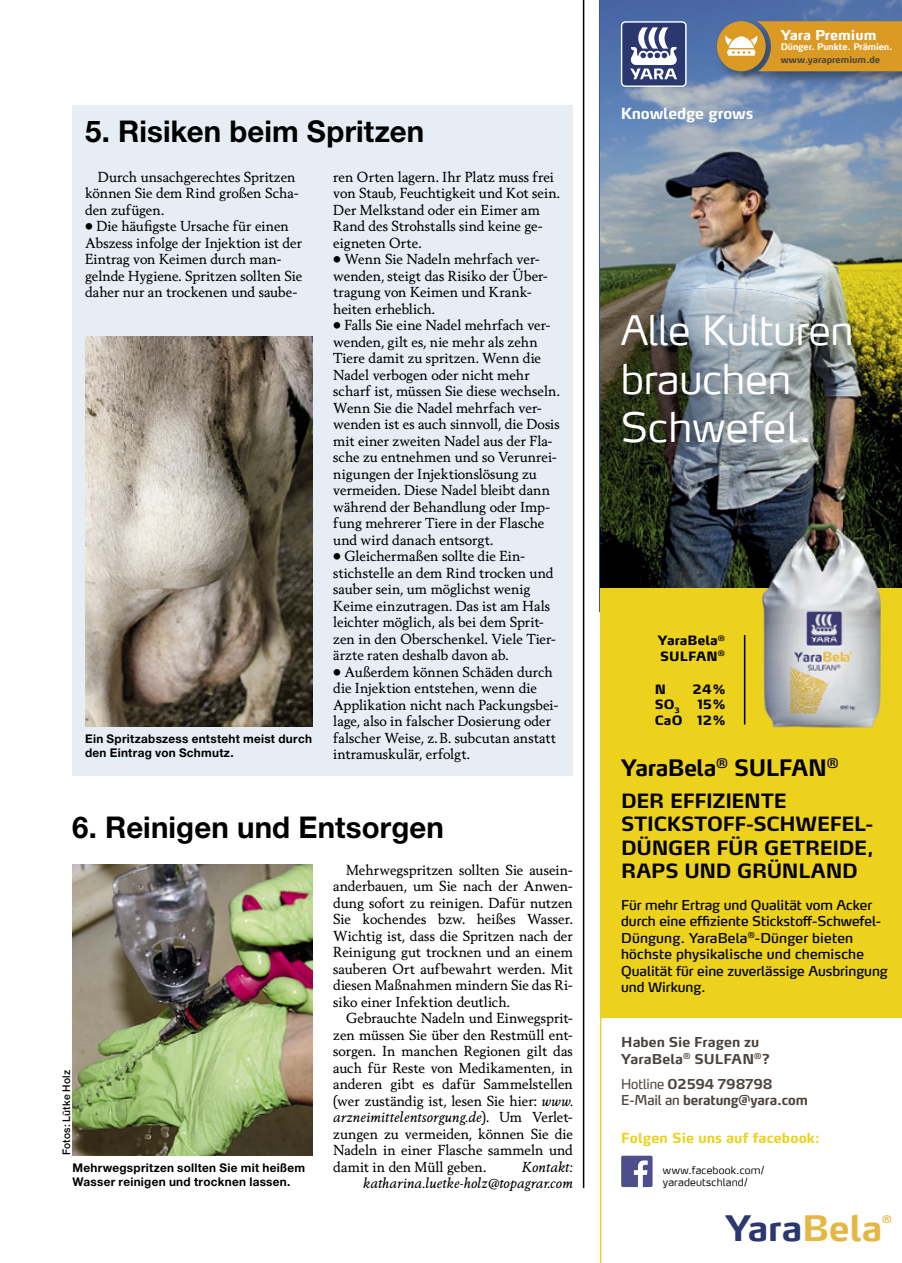
<style>
.page{position:relative;width:902px;height:1263px;background:#fff}
.page>*{position:absolute;margin:0;border:0;box-sizing:border-box;transform-origin:0 0}
.t1{font:300 40.5px/48.6px "Yara Max LF";color:#fff}
.t2{font:700 34.95px "Yara Max LF";color:#2b376f}
.Titel_Unterpunkt{font:700 30px "Helvetica Neue LT Pro";letter-spacing:.005em;color:#000}
.t3{font:700 22.5px "Yara Max LF";letter-spacing:-.02em;color:#000;scale:.96 1}
.t4{font:700 19.5px/23.4px "Yara Max LF";letter-spacing:-.015em;color:#000}
.t5{font:700 15.15px "Yara Max LF";letter-spacing:-.01em;color:#fff}
.Bodytext{font:13.95px/16.5px "Berling Nova Text Pro";color:#000}
.Flattersatz{font:13.95px/16.5px "Berling Nova Text Pro";letter-spacing:.005em;color:#000}
.Bodytext-2{font:italic 13.95px/16.5px "Berling Nova Text Pro";color:#000;text-align:right}
.t6{font:700 13.8px "Yara Max LF";letter-spacing:.005em;color:#ecd21c}
.t7{font:13.5px/16.5px "Yara Max LF";letter-spacing:-.005em;color:#000}
.t8{font:700 13.5px/16.5px "Yara Max LF";color:#4c433c;scale:.95 1}
.t9{font:700 13.5px/16.5px "Yara Max LF";color:#4c433c}
.t10{font:800 13.5px "Yara Max LF";color:#fff}
.t11{font:800 12.75px/15.3px "Yara Max LF";letter-spacing:.005em;color:#000}
.BU{font:700 12px/14.4px "Helvetica Neue LT Pro";letter-spacing:.025em;color:#000}
.Bildnachweis{font:500 10.5px "Helvetica Neue LT Pro";letter-spacing:.02em;color:#000}
.t12{font:300 10.35px/12.5px "Yara Max LF";letter-spacing:.02em;color:#000}
.t13{font:700 10.2px "Yara Max LF";color:#e4b745}
.t14{font:700 9px/12.9px "Yara Max LF";letter-spacing:-.005em;color:#fff}
.s1{font-style:italic}
.s2{color:#4c433c}
.s3{font-weight:400}
.s4{color:#e4b745}
</style>
<div class="page">
<img style="left:600px;top:0;width:301px;height:588px">
<svg style="left:621px;top:21px;width:65px;height:66px"></svg>
<div style="left:600px;top:588px;width:301px;height:429px;background:#ecd21c"></div>
<hr style="left:600px;top:1002px;width:1px;height:261px;background:#ecd21c">
<img style="left:600px;top:288px;width:230px;height:159px">
<img style="left:829px;top:311px;width:46px;height:113px">
<img style="left:754px;top:510px;width:134px;height:218px">
<hr style="left:743px;top:635px;width:2px;height:89px;background:#000">
<div style="left:621px;top:1156px;width:31px;height:31px;background:#4e4e8c;border-radius:2px"></div>
<svg style="left:633px;top:1160px;width:14px;height:27px"></svg>
<img style="left:713px;top:18px;width:188px;height:69px">
<svg style="left:716px;top:21px;width:49px;height:50px"></svg>
<svg style="left:725px;top:21px;width:176px;height:50px"></svg>
<hr style="left:726px;top:51px;width:29px;height:3px;background:#fff">
<div style="left:72px;top:105px;width:501px;height:670px;background:#e7edf5"></div>
<img style="left:85px;top:336px;width:227px;height:390px">
<img style="left:72px;top:864px;width:240px;height:291px">
<hr style="left:582px;top:0;width:2px;height:1188px;background:#000">
<p class="Titel_Unterpunkt" style="left:85px;top:112px;width:341px">5. Risiken beim Spritzen</p>
<p class="Flattersatz" style="left:85px;top:168px;width:215px;text-indent:13px">Durch unsachgerechtes Spritzen können Sie dem Rind großen Scha&shy;den zufügen.</p>
<p class="Bodytext" style="left:85px;top:217px;width:219px">• Die häufigste Ursache für einen Abszess infolge der Injektion ist der Eintrag von Keimen durch man&shy;gelnde Hygiene. Spritzen sollten Sie daher nur an trockenen und saube-</p>
<p class="Bodytext" style="left:333px;top:168px;width:228px">ren Orten lagern. Ihr Platz muss frei von Staub, Feuchtigkeit und Kot sein.<br>Der Melkstand oder ein Eimer am<br>Rand des Strohstalls sind keine ge&shy;eigneten Orte.</p>
<p class="Bodytext" style="left:333px;top:250px;width:216px">• Wenn Sie Nadeln mehrfach ver&shy;wenden, steigt das Risiko der Über&shy;tragung von Keimen und Krank&shy;heiten erheblich.</p>
<p class="Bodytext" style="left:333px;top:316px;width:228px">• Falls Sie eine Nadel mehrfach ver&shy;wenden, gilt es, nie mehr als zehn Tiere damit zu spritzen. Wenn die Nadel verbogen oder nicht mehr scharf ist, müssen Sie diese wechseln.<br>Wenn Sie die Nadel mehrfach ver&shy;wenden ist es auch sinnvoll, die Dosis mit einer zweiten Nadel aus der Fla&shy;sche zu entnehmen und so Verunrei&shy;nigungen der Injektionslösung zu vermeiden. Diese Nadel bleibt dann während der Behandlung oder Imp&shy;fung mehrerer Tiere in der Flasche und wird danach entsorgt.</p>
<p class="Bodytext" style="left:333px;top:547px;width:224px">• Gleichermaßen sollte die Ein&shy;stichstelle an dem Rind trocken und sauber sein, um möglichst wenig Keime einzutragen. Das ist am Hals leichter möglich, als bei dem Sprit&shy;zen in den Oberschenkel. Viele Tier&shy;ärzte raten deshalb davon ab.</p>
<p class="Bodytext" style="left:333px;top:663px;width:227px">• Außerdem können Schäden durch die Injektion entstehen, wenn die Applikation nicht nach Packungsbei&shy;lage, also in falscher Dosierung oder falscher Weise, z.B. subcutan anstatt intramuskulär, erfolgt.</p>
<p class="BU" style="left:85px;top:731px;width:228px">Ein Spritzabszess entsteht meist durch den Eintrag von Schmutz.</p>
<p class="Titel_Unterpunkt" style="left:72px;top:808px;width:373px">6. Reinigen und Entsorgen</p>
<p class="Bildnachweis" style="left:60px;top:1155px;width:87px;rotate:-90deg">Fotos: Lütke Holz</p>
<p class="BU" style="left:72px;top:1160px;width:234px">Mehrwegspritzen sollten Sie mit heißem<br>Wasser reinigen und trocknen lassen.</p>
<p class="Bodytext" style="left:333px;top:861px;width:241px;text-align:justify;text-indent:13px">Mehrwegspritzen sollten Sie ausein&shy;anderbauen, um Sie nach der Anwen&shy;dung sofort zu reinigen. Dafür nutzen Sie kochendes bzw. heißes Wasser.<br>Wichtig ist, dass die Spritzen nach der Reinigung gut trocknen und an einem sauberen Ort aufbewahrt werden. Mit diesen Maßnahmen mindern Sie das Ri&shy;siko einer Infektion deutlich.</p>
<p class="Bodytext" style="left:333px;top:1009px;width:241px;text-align:justify;text-indent:13px">Gebrauchte Nadeln und Einwegsprit&shy;zen müssen Sie über den Restmüll ent&shy;sorgen. In manchen Regionen gilt das auch für Reste von Medikamenten, in anderen gibt es dafür Sammelstellen (wer zuständig ist, lesen Sie hier: <span class="s1">www. arzneimittelentsorgung.de</span>). Um Verlet&shy;zungen zu vermeiden, können Sie die Nadeln in einer Flasche sammeln und damit in den Müll geben.</p>
<p class="Bodytext-2" style="left:363px;top:1158px;width:211px">Kontakt: katharina.luetke-holz@topagrar.com</p>
<p class="t5" style="left:621px;top:104px;width:134px">Knowledge grows</p>
<p class="t10" style="left:780px;top:26px;width:97px">Yara Premium</p>
<p class="t14" style="left:780px;top:40px;width:113px">Dünger. Punkte. Prämien. <span class="s2">www.yarapremium.de</span></p>
<p class="t1" style="left:620px;top:305px;width:234px">Alle Kulturen brauchen<br>Schwefel.</p>
<p class="t11" style="left:657px;top:633px;width:69px">YaraBela<sup>®<br></sup>SULFAN<sup>®</sup></p>
<p class="t11" style="left:654px;top:681px;width:13px">N</p>
<p class="t11" style="left:692px;top:681px;width:34px">24 %</p>
<p class="t11" style="left:654px;top:697px;width:27px">SO<sub>3</sub></p>
<p class="t11" style="left:654px;top:697px;width:72px;text-align:right">15 %<br>CaO 12 %</p>
<p class="t3" style="left:621px;top:753px;width:228px">YaraBela<sup>®</sup> SULFAN<sup>®</sup></p>
<p class="t4" style="left:621px;top:789px;width:254px">DER EFFIZIENTE<br>STICKSTOFF-SCHWEFEL-<br>DÜNGER FÜR GETREIDE,<br>RAPS UND GRÜNLAND</p>
<p class="t7" style="left:621px;top:896px;width:268px">Für mehr Ertrag und Qualität vom Acker durch eine effiziente Stickstoff-Schwefel-Düngung. YaraBela<sup>®</sup>-Dünger bieten höchste physikalische und chemische Qualität für eine zuverlässige Ausbringung und Wirkung.</p>
<p class="t9" style="left:621px;top:1034px;width:150px">Haben Sie Fragen zu<br>YaraBela<sup>®</sup> SULFAN<sup>®</sup>?</p>
<p class="t8" style="left:621px;top:1075px;width:198px"><span class="s3">Hotline</span> 02594 798798<br><span class="s3">E-Mail an</span> beratung@yara.com</p>
<p class="t6" style="left:621px;top:1129px;width:200px">Folgen Sie uns auf facebook:</p>
<p class="t12" style="left:662px;top:1163px;width:103px">www.facebook.com/ yaradeutschland/</p>
<p class="t2" style="left:725px;top:1206px;width:158px">Yara<span class="s4">Bela</span></p>
<p class="t13" style="left:882px;top:1212px;width:11px">®</p>
</div>
